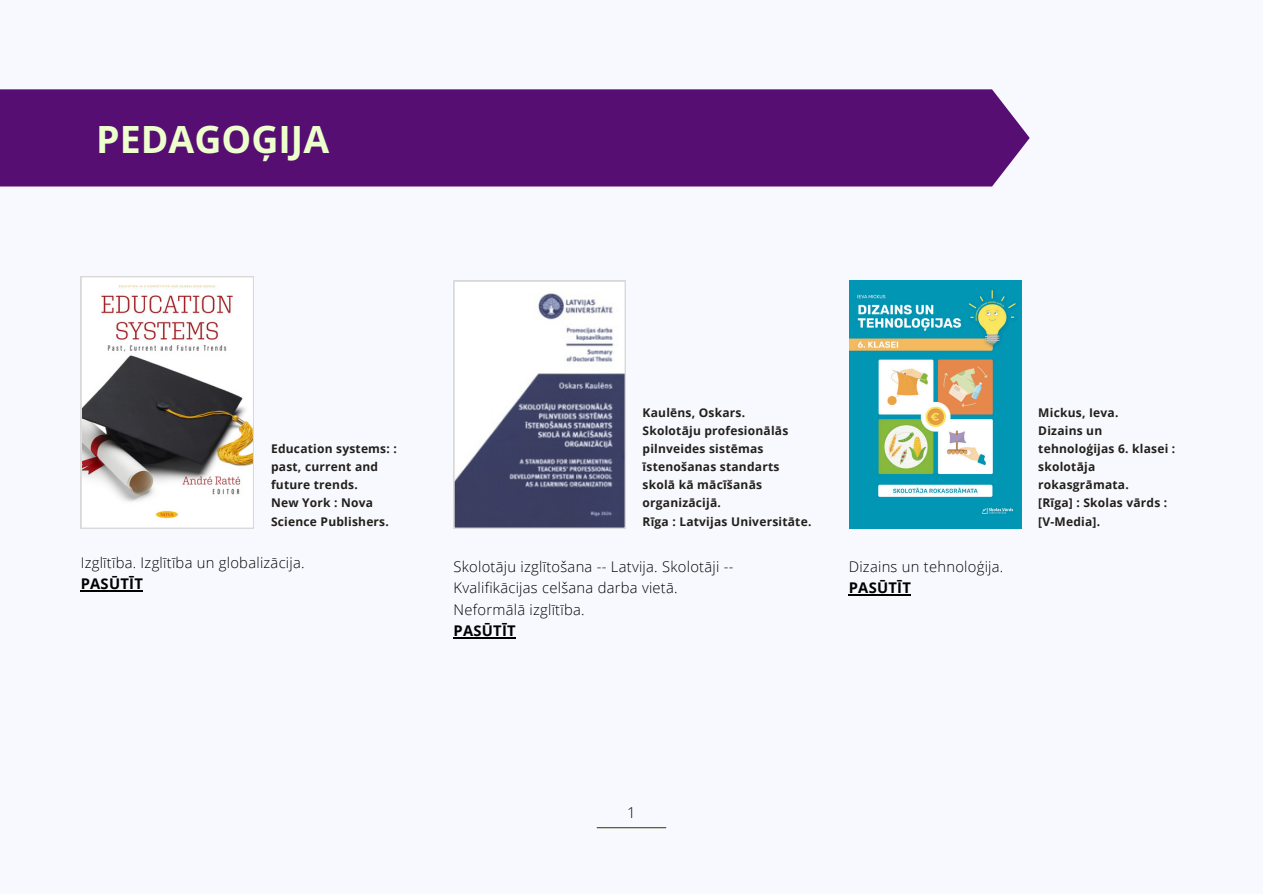
<style>
.page{position:relative;width:1263px;height:894px;background:#fff}
.page>*{position:absolute;margin:0;border:0;box-sizing:border-box;transform-origin:0 0}
.t1{font:700 37.5px "Open Sans";color:#edffcc}
.t2{font:300 15px "Open Sans";color:#000}
.t3{font:300 14.7px/21.3px "Open Sans";letter-spacing:.02em;color:#000}
.t4{font:700 12px/18px "Open Sans";letter-spacing:.02em;color:#22201b}
.s1{font-weight:700}
</style>
<div class="page">
<div style="left:0;top:0;width:1263px;height:893px;background:#f8f8ff"></div>
<hr style="left:597px;top:826px;width:69px;height:2px;background:#3b5704">
<div style="left:0;top:89px;width:1029px;height:97px;background:#570e72"></div>
<img style="left:849px;top:281px;width:172px;height:247px">
<svg style="left:81px;top:276px;width:173px;height:252px"></svg>
<hr style="left:81px;top:590px;width:62px;height:1px;background:#000">
<hr style="left:454px;top:637px;width:62px;height:1px;background:#000">
<hr style="left:849px;top:594px;width:62px;height:1px;background:#000">
<svg style="left:454px;top:281px;width:172px;height:247px"></svg>
<p class="t1" style="left:96px;top:112px;width:234px">PEDAGOĢIJA</p>
<p class="t4" style="left:643px;top:403px;width:104px">Kaulēns, Oskars.</p>
<h2 class="t4" style="left:643px;top:421px;width:147px">Skolotāju profesionālās pilnveides sistēmas īstenošanas standarts skolā kā mācīšanās organizācijā.</h2>
<p class="t4" style="left:643px;top:511px;width:170px">Rīga : Latvijas Universitāte.</p>
<p class="t4" style="left:271px;top:439px;width:127px">Education systems: : past, current and future trends.</p>
<h2 class="t4" style="left:271px;top:493px;width:119px">New York : Nova<br>Science Publishers.</h2>
<p class="t3" style="left:81px;top:551px;width:226px">Izglītība. Izglītība un globalizācija.<br><span class="s1">PASŪTĪT</span></p>
<p class="t3" style="left:454px;top:555px;width:281px">Skolotāju izglītošana -- Latvija. Skolotāji --<br>Kvalifikācijas celšana darba vietā.<br>Neformālā izglītība.<br><span class="s1">PASŪTĪT</span></p>
<p class="t3" style="left:849px;top:555px;width:156px">Dizains un tehnoloģija.<br><span class="s1">PASŪTĪT</span></p>
<p class="t4" style="left:1038px;top:403px;width:82px">Mickus, Ieva.</p>
<p class="t4" style="left:1038px;top:421px;width:138px">Dizains un tehnoloģijas 6. klasei : skolotāja rokasgrāmata.</p>
<h2 class="t4" style="left:1038px;top:493px;width:131px">[Rīga] : Skolas vārds : [V-Media].</h2>
<h1 class="t2" style="left:627px;top:801px;width:10px">1</h1>
</div>
